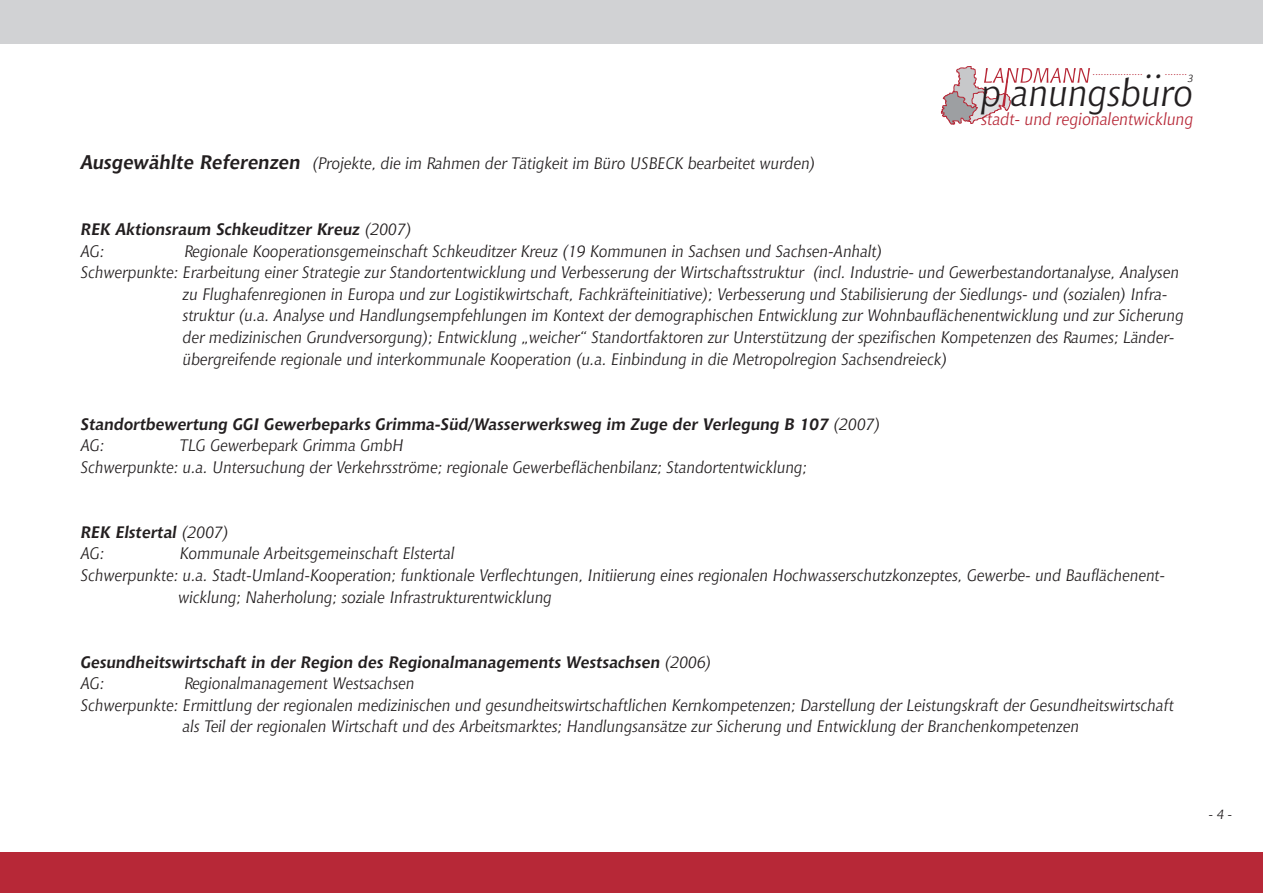
<style>
.page{position:relative;width:1263px;height:893px;background:#fff}
.page>*{position:absolute;margin:0;border:0;box-sizing:border-box;transform-origin:0 0}
.t1{font:italic 37.95px "Chianti BT";color:#231f20}
.t2{font:italic 36.15px "Chianti BT";color:#231f20}
.t3{font:italic 16.95px "Chianti BT";color:#b72837}
.t4{font:italic 16.5px/21.6px "Chianti BT";color:#231f20}
.t5{font:italic 700 16.5px/21.6px "Chianti BT";color:#231f20}
.t6{font:italic 13.5px "Chianti BT";color:#231f20}
.t7{font:italic 10.5px "Chianti BT";color:#231f20}
.t8{font:italic 10.35px "Chianti BT";color:#b72837}
.s1{font-weight:700;font-size:19.5px}
.s2{font-weight:400}
</style>
<div class="page">
<div style="left:0;top:0;width:1263px;height:44px;background:#d1d2d4"></div>
<div style="left:0;top:852px;width:1263px;height:41px;background:#b72837"></div>
<svg style="left:941px;top:66px;width:149px;height:59px"></svg>
<p class="t4" style="left:81px;top:154px;width:736px"><span class="s1">Ausgewählte Referenzen</span> (Projekte, die im Rahmen der Tätigkeit im Büro USBECK bearbeitet wurden)</p>
<p class="t8" style="left:1093px;top:68px;width:52px">..................</p>
<h2 class="t2" style="left:1145px;top:50px;width:21px">..</h2>
<p class="t8" style="left:1165px;top:67px;width:24px">........</p>
<p class="t7" style="left:1188px;top:74px;width:7px">3</p>
<h1 class="t1" style="left:981px;top:77px;width:214px">p anungsburo</h1>
<p class="t3" style="left:981px;top:112px;width:213px">stadt- und regionalentwicklung</p>
<p class="t5" style="left:81px;top:220px;width:332px">REK Aktionsraum Schkeuditzer Kreuz <span class="s2">(2007)<br>AG:</span></p>
<p class="t4" style="left:184px;top:242px;width:699px">Regionale Kooperationsgemeinschaft Schkeuditzer Kreuz (19 Kommunen in Sachsen und Sachsen-Anhalt)</p>
<p class="t4" style="left:81px;top:263px;width:1100px">Schwerpunkte: Erarbeitung einer Strategie zur Standortentwicklung und Verbesserung der Wirtschaftsstruktur (incl. Industrie- und Gewerbestandortanalyse, Analysen</p>
<p class="t4" style="left:183px;top:285px;width:986px">zu Flughafenregionen in Europa und zur Logistikwirtschaft, Fachkräfteinitiative); Verbesserung und Stabilisierung der Siedlungs- und (sozialen) Infra-</p>
<p class="t4" style="left:183px;top:306px;width:1002px">struktur (u.a. Analyse und Handlungsempfehlungen im Kontext der demographischen Entwicklung zur Wohnbauflächenentwicklung und zur Sicherung</p>
<p class="t4" style="left:183px;top:328px;width:993px">der medizinischen Grundversorgung); Entwicklung „weicher“ Standortfaktoren zur Unterstützung der spezifischen Kompetenzen des Raumes; Länder-</p>
<p class="t4" style="left:183px;top:350px;width:766px">übergreifende regionale und interkommunale Kooperation (u.a. Einbindung in die Metropolregion Sachsendreieck)</p>
<p class="t5" style="left:81px;top:415px;width:801px">Standortbewertung GGI Gewerbeparks Grimma-Süd/Wasserwerksweg im Zuge der Verlegung B 107 <span class="s2">(2007)<br>AG:</span></p>
<p class="t4" style="left:81px;top:436px;width:728px;text-indent:99px">TLG Gewerbepark Grimma GmbH<br>Schwerpunkte: u.a. Untersuchung der Verkehrsströme; regionale Gewerbeflächenbilanz; Standortentwicklung;</p>
<p class="t5" style="left:81px;top:523px;width:149px">REK Elstertal <span class="s2">(2007)<br>AG:</span></p>
<p class="t4" style="left:180px;top:544px;width:276px">Kommunale Arbeitsgemeinschaft Elstertal</p>
<p class="t4" style="left:81px;top:566px;width:1086px">Schwerpunkte: u.a. Stadt-Umland-Kooperation; funktionale Verflechtungen, Initiierung eines regionalen Hochwasserschutzkonzeptes, Gewerbe- und Bauflächenent-</p>
<p class="t4" style="left:178px;top:587px;width:375px">wicklung; Naherholung; soziale Infrastrukturentwicklung</p>
<p class="t5" style="left:81px;top:652px;width:632px">Gesundheitswirtschaft in der Region des Regionalmanagements Westsachsen <span class="s2">(2006)<br>AG:</span></p>
<p class="t4" style="left:184px;top:674px;width:232px">Regionalmanagement Westsachsen</p>
<p class="t4" style="left:81px;top:696px;width:1095px">Schwerpunkte: Ermittlung der regionalen medizinischen und gesundheitswirtschaftlichen Kernkompetenzen; Darstellung der Leistungskraft der Gesundheitswirtschaft</p>
<p class="t4" style="left:183px;top:717px;width:898px">als Teil der regionalen Wirtschaft und des Arbeitsmarktes; Handlungsansätze zur Sicherung und Entwicklung der Branchenkompetenzen</p>
<p class="t6" style="left:1209px;top:808px;width:25px">- 4 -</p>
</div>
